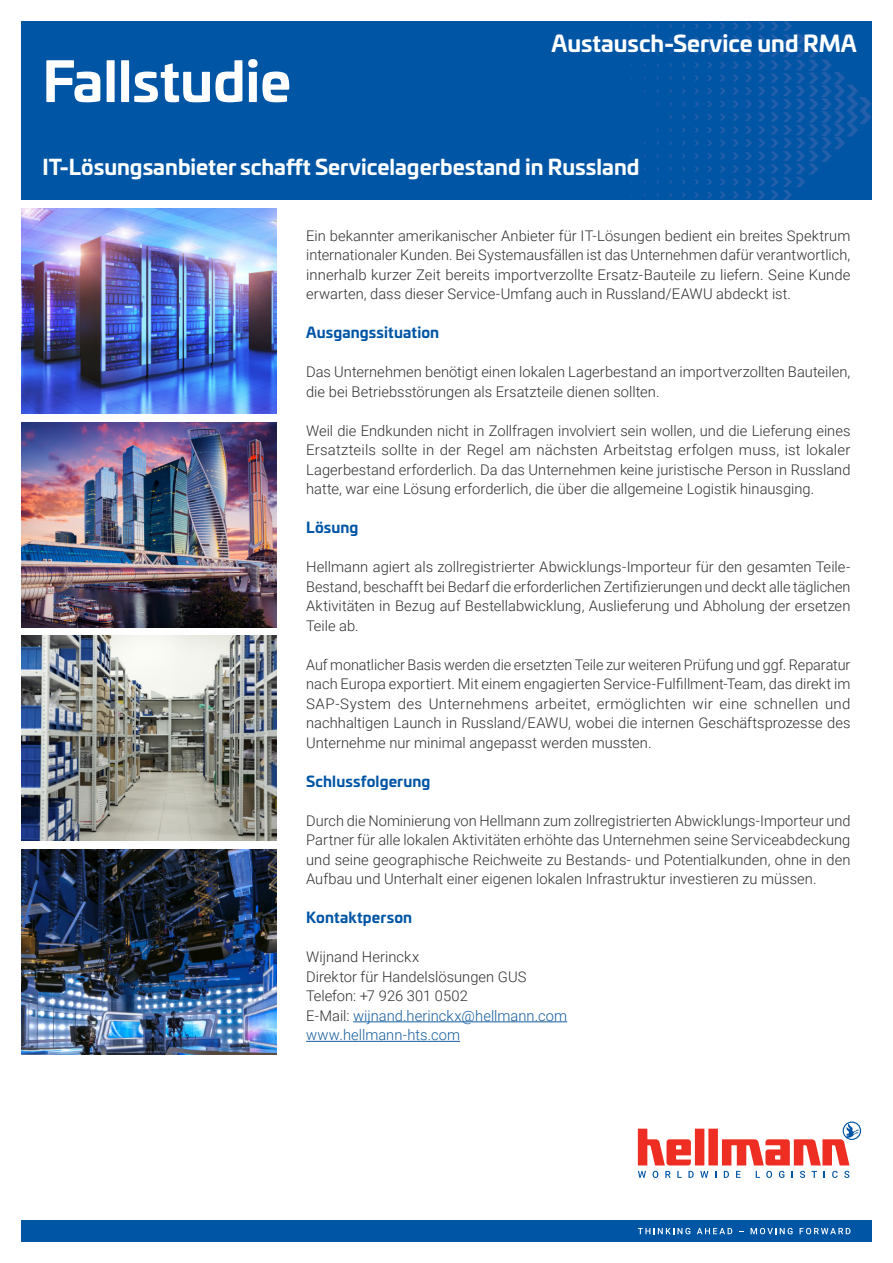
<style>
.page{position:relative;width:893px;height:1263px;background:#fff}
.page>*{position:absolute;margin:0;border:0;box-sizing:border-box;transform-origin:0 0}
.t1{font:700 54px "Univia Pro";color:#fff}
.Sub_Title{font:700 22.5px "Univia Pro";color:#fff}
.Sub_Title-2{font:700 21px "Univia Pro";color:#fff}
.Copytext{font:300 14.7px/19.5px "Roboto";letter-spacing:.005em;color:#312f30;text-align:justify}
.Copytext-2{font:300 14.7px "Roboto";color:#175d9e}
.Copytext-3{font:700 14.7px "Univia Pro";letter-spacing:.01em;color:#0155a5}
.s1{color:#312f30}
</style>
<div class="page">
<svg style="left:638px;top:1129px;width:53px;height:36px"></svg>
<div style="left:695px;top:1129px;width:9px;height:36px;background:#ee2e22"></div>
<div style="left:708px;top:1129px;width:10px;height:36px;background:#ee2e22"></div>
<svg style="left:638px;top:1171px;width:8px;height:7px"></svg>
<svg style="left:653px;top:1171px;width:5px;height:7px"></svg>
<svg style="left:665px;top:1171px;width:6px;height:7px"></svg>
<svg style="left:677px;top:1171px;width:5px;height:7px"></svg>
<svg style="left:688px;top:1171px;width:6px;height:7px"></svg>
<svg style="left:700px;top:1171px;width:8px;height:7px"></svg>
<svg style="left:724px;top:1171px;width:5px;height:7px"></svg>
<svg style="left:736px;top:1171px;width:4px;height:7px"></svg>
<svg style="left:756px;top:1171px;width:4px;height:7px"></svg>
<svg style="left:766px;top:1171px;width:6px;height:7px"></svg>
<svg style="left:779px;top:1171px;width:5px;height:7px"></svg>
<svg style="left:800px;top:1171px;width:5px;height:7px"></svg>
<svg style="left:811px;top:1171px;width:6px;height:7px"></svg>
<svg style="left:832px;top:1171px;width:6px;height:7px"></svg>
<svg style="left:844px;top:1171px;width:5px;height:7px"></svg>
<svg style="left:722px;top:1121px;width:139px;height:44px"></svg>
<div style="left:21px;top:1220px;width:851px;height:22px;background:#0155a5"></div>
<svg style="left:638px;top:1228px;width:52px;height:6px"></svg>
<svg style="left:697px;top:1228px;width:35px;height:6px"></svg>
<svg style="left:751px;top:1228px;width:42px;height:6px"></svg>
<svg style="left:799px;top:1228px;width:51px;height:6px"></svg>
<hr style="left:353px;top:1021px;width:214px;height:1px;background:#175d9e">
<hr style="left:306px;top:1041px;width:154px;height:1px;background:#175d9e">
<div style="left:21px;top:21px;width:851px;height:179px;background:#0155a5"></div>
<svg style="left:694px;top:24px;width:5px;height:5px"></svg>
<svg style="left:707px;top:23px;width:5px;height:6px"></svg>
<svg style="left:720px;top:23px;width:5px;height:6px"></svg>
<svg style="left:733px;top:23px;width:6px;height:7px"></svg>
<svg style="left:694px;top:37px;width:5px;height:5px"></svg>
<svg style="left:707px;top:36px;width:5px;height:6px"></svg>
<svg style="left:720px;top:36px;width:5px;height:6px"></svg>
<svg style="left:733px;top:36px;width:6px;height:7px"></svg>
<svg style="left:694px;top:50px;width:5px;height:5px"></svg>
<svg style="left:707px;top:49px;width:5px;height:6px"></svg>
<svg style="left:720px;top:49px;width:5px;height:6px"></svg>
<svg style="left:733px;top:49px;width:6px;height:7px"></svg>
<svg style="left:694px;top:62px;width:5px;height:6px"></svg>
<svg style="left:707px;top:62px;width:5px;height:6px"></svg>
<svg style="left:720px;top:62px;width:5px;height:6px"></svg>
<svg style="left:733px;top:62px;width:6px;height:7px"></svg>
<svg style="left:694px;top:75px;width:5px;height:6px"></svg>
<svg style="left:707px;top:75px;width:5px;height:6px"></svg>
<svg style="left:720px;top:75px;width:5px;height:6px"></svg>
<svg style="left:694px;top:88px;width:5px;height:6px"></svg>
<svg style="left:707px;top:88px;width:5px;height:6px"></svg>
<svg style="left:720px;top:88px;width:5px;height:6px"></svg>
<svg style="left:694px;top:101px;width:5px;height:6px"></svg>
<svg style="left:707px;top:101px;width:5px;height:6px"></svg>
<svg style="left:720px;top:101px;width:5px;height:6px"></svg>
<svg style="left:694px;top:114px;width:5px;height:6px"></svg>
<svg style="left:707px;top:114px;width:5px;height:6px"></svg>
<svg style="left:720px;top:114px;width:5px;height:6px"></svg>
<svg style="left:694px;top:127px;width:5px;height:6px"></svg>
<svg style="left:707px;top:127px;width:5px;height:6px"></svg>
<svg style="left:720px;top:127px;width:5px;height:6px"></svg>
<svg style="left:695px;top:140px;width:4px;height:6px"></svg>
<svg style="left:707px;top:140px;width:5px;height:6px"></svg>
<svg style="left:720px;top:140px;width:5px;height:6px"></svg>
<svg style="left:695px;top:153px;width:4px;height:6px"></svg>
<svg style="left:707px;top:153px;width:5px;height:6px"></svg>
<svg style="left:720px;top:153px;width:5px;height:6px"></svg>
<svg style="left:694px;top:166px;width:5px;height:6px"></svg>
<svg style="left:707px;top:166px;width:5px;height:6px"></svg>
<svg style="left:720px;top:166px;width:5px;height:6px"></svg>
<svg style="left:694px;top:179px;width:5px;height:6px"></svg>
<svg style="left:707px;top:179px;width:5px;height:6px"></svg>
<svg style="left:720px;top:179px;width:5px;height:6px"></svg>
<svg style="left:694px;top:192px;width:5px;height:6px"></svg>
<svg style="left:707px;top:192px;width:5px;height:6px"></svg>
<svg style="left:720px;top:192px;width:5px;height:6px"></svg>
<svg style="left:733px;top:75px;width:6px;height:124px"></svg>
<svg style="left:745px;top:22px;width:7px;height:177px"></svg>
<svg style="left:758px;top:21px;width:113px;height:179px"></svg>
<img style="left:21px;top:208px;width:255px;height:206px">
<img style="left:21px;top:422px;width:255px;height:205px">
<img style="left:21px;top:636px;width:255px;height:205px">
<img style="left:21px;top:849px;width:255px;height:205px">
<p class="t1" style="left:43px;top:38px;width:250px">Fallstudie</p>
<p class="Sub_Title" style="left:551px;top:26px;width:307px">Austausch-Service und RMA</p>
<p class="Sub_Title-2" style="left:43px;top:150px;width:598px">IT-Lösungsanbieter schafft Servicelagerbestand in Russland</p>
<p class="Copytext" style="left:306px;top:225px;width:546px">Ein bekannter amerikanischer Anbieter für IT-Lösungen bedient ein breites Spektrum internationaler Kunden. Bei Systemausfällen ist das Unternehmen dafür verantwortlich, innerhalb kurzer Zeit bereits importverzollte Ersatz-Bauteile zu liefern. Seine Kunde erwarten, dass dieser Service-Umfang auch in Russland/EAWU abdeckt ist.</p>
<p class="Copytext-3" style="left:306px;top:321px;width:135px">Ausgangssituation</p>
<p class="Copytext" style="left:306px;top:362px;width:546px">Das Unternehmen benötigt einen lokalen Lagerbestand an importverzollten Bauteilen, die bei Betriebsstörungen als Ersatzteile dienen sollten.</p>
<p class="Copytext" style="left:306px;top:420px;width:546px">Weil die Endkunden nicht in Zollfragen involviert sein wollen, und die Lieferung eines Ersatzteils sollte in der Regel am nächsten Arbeitstag erfolgen muss, ist lokaler Lagerbestand erforderlich. Da das Unternehmen keine juristische Person in Russland hatte, war eine Lösung erforderlich, die über die allgemeine Logistik hinausging.</p>
<p class="Copytext-3" style="left:306px;top:516px;width:54px">Lösung</p>
<p class="Copytext" style="left:306px;top:557px;width:546px">Hellmann agiert als zollregistrierter Abwicklungs-Importeur für den gesamten Teile-Bestand, beschafft bei Bedarf die erforderlichen Zertifizierungen und deckt alle täglichen Aktivitäten in Bezug auf Bestellabwicklung, Auslieferung und Abholung der ersetzen Teile ab.</p>
<p class="Copytext" style="left:306px;top:654px;width:546px">Auf monatlicher Basis werden die ersetzten Teile zur weiteren Prüfung und ggf. Reparatur nach Europa exportiert. Mit einem engagierten Service-Fulfillment-Team, das direkt im SAP-System des Unternehmens arbeitet, ermöglichten wir eine schnellen und nachhaltigen Launch in Russland/EAWU, wobei die internen Geschäftsprozesse des Unternehme nur minimal angepasst werden mussten.</p>
<p class="Copytext-3" style="left:306px;top:769px;width:126px">Schlussfolgerung</p>
<p class="Copytext" style="left:306px;top:810px;width:546px">Durch die Nominierung von Hellmann zum zollregistrierten Abwicklungs-Importeur und Partner für alle lokalen Aktivitäten erhöhte das Unternehmen seine Serviceabdeckung und seine geographische Reichweite zu Bestands- und Potentialkunden, ohne in den Aufbau und Unterhalt einer eigenen lokalen Infrastruktur investieren zu müssen.</p>
<p class="Copytext-3" style="left:306px;top:906px;width:108px">Kontaktperson</p>
<p class="Copytext" style="left:306px;top:947px;width:115px">Wijnand Herinckx</p>
<p class="Copytext" style="left:306px;top:966px;width:222px">Direktor für Handelslösungen GUS</p>
<p class="Copytext" style="left:306px;top:986px;width:163px">Telefon: +7 926 301 0502</p>
<p class="Copytext-2" style="left:306px;top:1005px;width:262px"><span class="s1">E-Mail:</span> wijnand.herinckx@hellmann.com</p>
<p class="Copytext-2" style="left:306px;top:1025px;width:155px">www.hellmann-hts.com</p>
</div>
